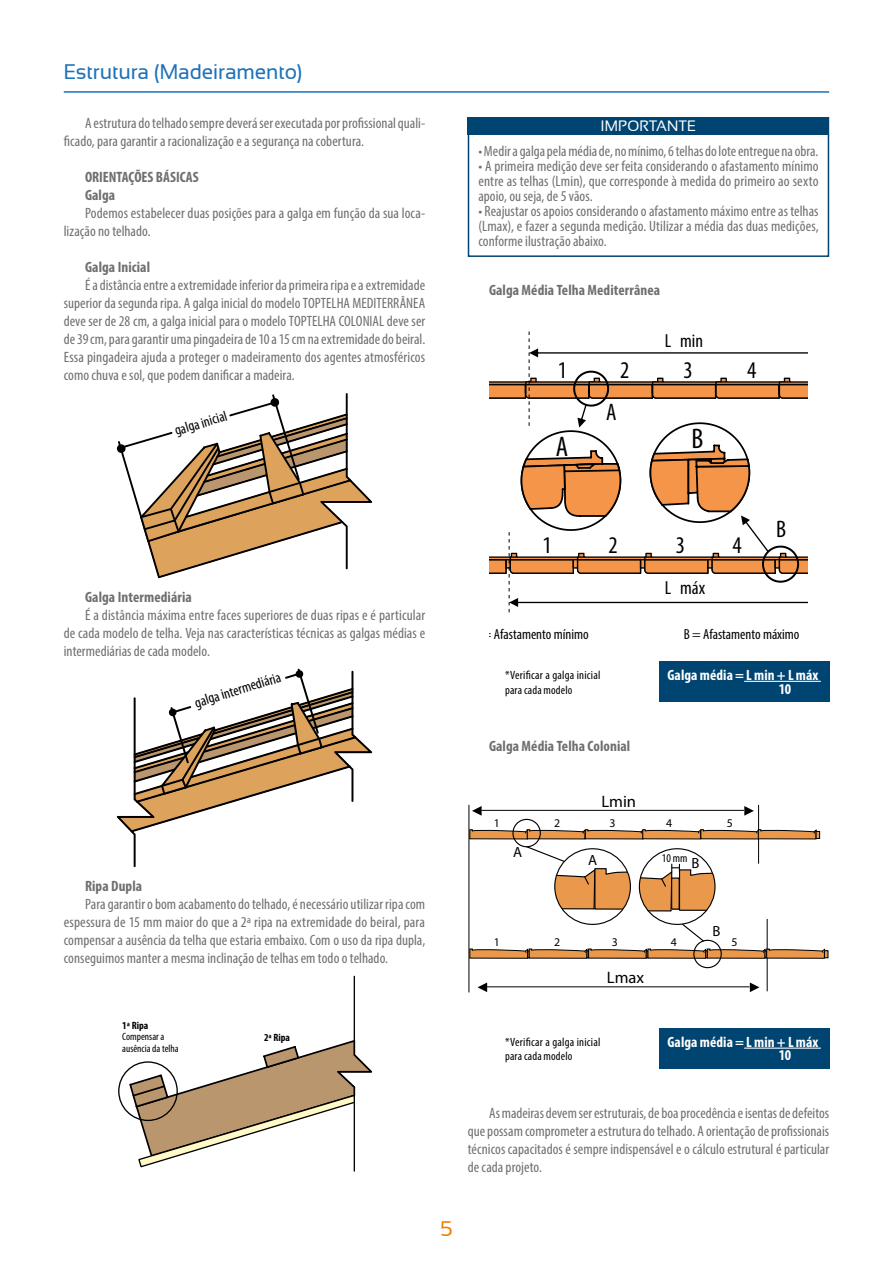
<style>
.page{position:relative;width:893px;height:1263px;background:#fff}
.page>*{position:absolute;margin:0;border:0;box-sizing:border-box;transform-origin:0 0}
.t1{font:condensed 28.5px "Myriad Pro";color:#000}
.t2{font:condensed 24px "Myriad Pro";color:#000}
.t3{font:21px "Sansation";letter-spacing:-.005em;color:#1d71b8}
.t4{font:21px "Sansation";color:#ef7d00}
.t5{font:condensed 18.9px "Myriad Pro";color:#000}
.t6{font:16.65px "Myriad Pro";color:#000}
.t7{font:condensed 15px/18px "Myriad Pro";letter-spacing:.005em;color:#706f6f;text-align:justify}
.t8{font:700 condensed 15px/18px "Myriad Pro";letter-spacing:.005em;color:#706f6f}
.t9{font:700 condensed 15px/13.4px "Myriad Pro";letter-spacing:.01em;color:#fff}
.t10{font:15px "Sansation";letter-spacing:.015em;color:#fff}
.t11{font:condensed 14.85px "Myriad Pro";color:#000}
.t12{font:condensed 14.7px "Myriad Pro";color:#000}
.t13{font:14.7px "Myriad Pro";color:#000}
.t14{font:condensed 14.55px "Myriad Pro";color:#000}
.t15{font:condensed 12px/14.4px "Myriad Pro";letter-spacing:.02em;color:#000}
.t16{font:11.85px "Myriad Pro";color:#000}
.t17{font:condensed 11.85px "Myriad Pro";color:#000}
.t18{font:condensed 10.65px/11.9px "Myriad Pro";color:#000}
.t19{font:700 condensed 10.65px "Myriad Pro";color:#000}
</style>
<div class="page">
<div style="left:468px;top:117px;width:361px;height:140px;border:2px solid #004471"></div>
<div style="left:468px;top:117px;width:361px;height:17px;background:#004471"></div>
<svg style="left:117px;top:393px;width:256px;height:185px"></svg>
<svg style="left:116px;top:669px;width:257px;height:198px"></svg>
<svg style="left:129px;top:976px;width:243px;height:196px"></svg>
<div style="left:118px;top:1061px;width:60px;height:60px;border:1px solid #000;border-radius:50%"></div>
<svg style="left:489px;top:331px;width:319px;height:282px"></svg>
<hr style="left:469px;top:805px;width:1px;height:187px;background:#000">
<hr style="left:758px;top:805px;width:1px;height:59px;background:#000">
<hr style="left:767px;top:919px;width:1px;height:72px;background:#000">
<svg style="left:478px;top:982px;width:9px;height:10px"></svg>
<svg style="left:750px;top:982px;width:9px;height:10px"></svg>
<hr style="left:487px;top:986px;width:262px;height:1px;background:#000">
<svg style="left:472px;top:806px;width:10px;height:10px"></svg>
<svg style="left:744px;top:806px;width:10px;height:10px"></svg>
<hr style="left:481px;top:810px;width:263px;height:1px;background:#000">
<svg style="left:469px;top:829px;width:351px;height:10px;background:#c08853"></svg>
<svg style="left:469px;top:948px;width:359px;height:11px;background:#ba8757"></svg>
<div style="left:512px;top:819px;width:29px;height:28px;border:1px solid #000;border-radius:50%"></div>
<div style="left:693px;top:940px;width:29px;height:28px;border:1px solid #000;border-radius:50%"></div>
<svg style="left:525px;top:845px;width:105px;height:66px"></svg>
<svg style="left:682px;top:923px;width:23px;height:19px"></svg>
<svg style="left:639px;top:864px;width:76px;height:48px"></svg>
<div style="left:659px;top:661px;width:170px;height:41px;background:#004471"></div>
<hr style="left:744px;top:681px;width:77px;height:1px;background:#fff">
<div style="left:659px;top:1028px;width:170px;height:41px;background:#004471"></div>
<hr style="left:744px;top:1047px;width:77px;height:2px;background:#fff">
<hr style="left:64px;top:91px;width:765px;height:2px;background:#1d71b8">
<h3 class="t3" style="left:64px;top:60px;width:240px">Estrutura (Madeiramento)</h3>
<p class="t7" style="left:64px;top:114px;width:363px;text-indent:21px">A estrutura do telhado sempre deverá ser executada por profissional quali&shy;ficado, para garantir a racionalização e a segurança na cobertura.</p>
<p class="t8" style="left:85px;top:168px;width:115px">ORIENTAÇÕES BÁSICAS<br>Galga</p>
<p class="t7" style="left:64px;top:204px;width:363px;text-indent:21px">Podemos estabelecer duas posições para a galga em função da sua loca&shy;lização no telhado.</p>
<p class="t8" style="left:85px;top:258px;width:67px">Galga Inicial</p>
<p class="t7" style="left:64px;top:276px;width:363px;text-indent:21px">É a distância entre a extremidade inferior da primeira ripa e a extremidade superior da segunda ripa. A galga inicial do modelo TOPTELHA MEDITERRÂNEA deve ser de 28 cm, a galga inicial para o modelo TOPTELHA COLONIAL deve ser de 39 cm, para garantir uma pingadeira de 10 a 15 cm na extremidade do beiral.<br>Essa pingadeira ajuda a proteger o madeiramento dos agentes atmosféricos como chuva e sol, que podem danificar a madeira.</p>
<p class="t12" style="left:172px;top:422px;width:56px;rotate:-17deg">galga inicial</p>
<p class="t10" style="left:601px;top:118px;width:97px">IMPORTANTE</p>
<p class="t7" style="left:478px;top:142px;width:342px">• Medir a galga pela média de, no mínimo, 6 telhas do lote entregue na obra.</p>
<p class="t7" style="left:478px;top:158px;width:342px;line-height:15px">• A primeira medição deve ser feita considerando o afastamento mínimo entre as telhas (Lmin), que corresponde à medida do primeiro ao sexto apoio, ou seja, de 5 vãos.</p>
<p class="t7" style="left:478px;top:203px;width:342px;line-height:15px">• Reajustar os apoios considerando o afastamento máximo entre as telhas (Lmax), e fazer a segunda medição. Utilizar a média das duas medições, conforme ilustração abaixo.</p>
<p class="t8" style="left:489px;top:281px;width:173px">Galga Média Telha Mediterrânea</p>
<p class="t5" style="left:665px;top:329px;width:40px">L min</p>
<h2 class="t2" style="left:558px;top:355px;width:11px">1</h2>
<h2 class="t2" style="left:620px;top:355px;width:11px">2</h2>
<h2 class="t2" style="left:684px;top:355px;width:11px">3</h2>
<h2 class="t2" style="left:747px;top:355px;width:11px">4</h2>
<h2 class="t2" style="left:606px;top:397px;width:12px">A</h2>
<h1 class="t1" style="left:556px;top:430px;width:14px">A</h1>
<h1 class="t1" style="left:691px;top:421px;width:13px">B</h1>
<p class="t8" style="left:85px;top:588px;width:108px">Galga Intermediária</p>
<p class="t7" style="left:64px;top:606px;width:363px;text-indent:21px">É a distância máxima entre faces superiores de duas ripas e é particular de cada modelo de telha. Veja nas características técnicas as galgas médias e intermediárias de cada modelo.</p>
<p class="t11" style="left:192px;top:694px;width:91px;rotate:-17deg">galga intermediária</p>
<p class="t8" style="left:85px;top:877px;width:59px">Ripa Dupla</p>
<p class="t7" style="left:64px;top:895px;width:363px;text-indent:21px">Para garantir o bom acabamento do telhado, é necessário utilizar ripa com espessura de 15 mm maior do que a 2ª ripa na extremidade do beiral, para compensar a ausência da telha que estaria embaixo. Com o uso da ripa dupla, conseguimos manter a mesma inclinação de telhas em todo o telhado.</p>
<p class="t19" style="left:122px;top:1018px;width:28px">1ª Ripa</p>
<p class="t18" style="left:122px;top:1031px;width:58px">Compensar a ausência da telha</p>
<p class="t19" style="left:264px;top:1031px;width:28px">2ª Ripa</p>
<h2 class="t2" style="left:542px;top:530px;width:11px">1</h2>
<h2 class="t2" style="left:609px;top:530px;width:11px">2</h2>
<h2 class="t2" style="left:676px;top:530px;width:11px">3</h2>
<h2 class="t2" style="left:733px;top:530px;width:11px">4</h2>
<p class="t5" style="left:665px;top:577px;width:42px">L máx</p>
<h2 class="t2" style="left:776px;top:514px;width:11px">B</h2>
<p class="t14" style="left:474px;top:626px;width:116px">A = Afastamento mínimo</p>
<p class="t14" style="left:684px;top:626px;width:117px">B = Afastamento máximo</p>
<p class="t15" style="left:505px;top:668px;width:97px">*Verificar a galga inicial para cada modelo</p>
<p class="t9" style="left:779px;top:668px;width:41px;text-indent:-111px">Galga média = L min + L máx<br>10</p>
<p class="t8" style="left:489px;top:737px;width:143px">Galga Média Telha Colonial</p>
<p class="t6" style="left:601px;top:791px;width:36px">Lmin</p>
<p class="t16" style="left:494px;top:815px;width:8px">1</p>
<p class="t16" style="left:554px;top:815px;width:8px">2</p>
<p class="t16" style="left:609px;top:815px;width:8px">3</p>
<p class="t16" style="left:666px;top:815px;width:8px">4</p>
<p class="t16" style="left:727px;top:815px;width:8px">5</p>
<p class="t13" style="left:513px;top:843px;width:11px">A</p>
<p class="t13" style="left:588px;top:851px;width:11px">A</p>
<p class="t17" style="left:662px;top:850px;width:27px">10 mm</p>
<p class="t13" style="left:692px;top:854px;width:10px">B</p>
<p class="t13" style="left:712px;top:922px;width:10px">B</p>
<p class="t16" style="left:494px;top:934px;width:8px">1</p>
<p class="t16" style="left:554px;top:934px;width:8px">2</p>
<p class="t16" style="left:612px;top:934px;width:8px">3</p>
<p class="t16" style="left:671px;top:934px;width:8px">4</p>
<p class="t16" style="left:731px;top:934px;width:8px">5</p>
<p class="t6" style="left:607px;top:967px;width:39px">Lmax</p>
<p class="t15" style="left:505px;top:1035px;width:97px">*Verificar a galga inicial para cada modelo</p>
<p class="t9" style="left:779px;top:1035px;width:41px;text-indent:-111px">Galga média = L min + L máx<br>10</p>
<p class="t7" style="left:468px;top:1103px;width:363px;text-indent:21px">As madeiras devem ser estruturais, de boa procedência e isentas de defeitos que possam comprometer a estrutura do telhado. A orientação de profissionais técnicos capacitados é sempre indispensável e o cálculo estrutural é particular de cada projeto.</p>
<h3 class="t4" style="left:440px;top:1217px;width:14px">5</h3>
</div>
